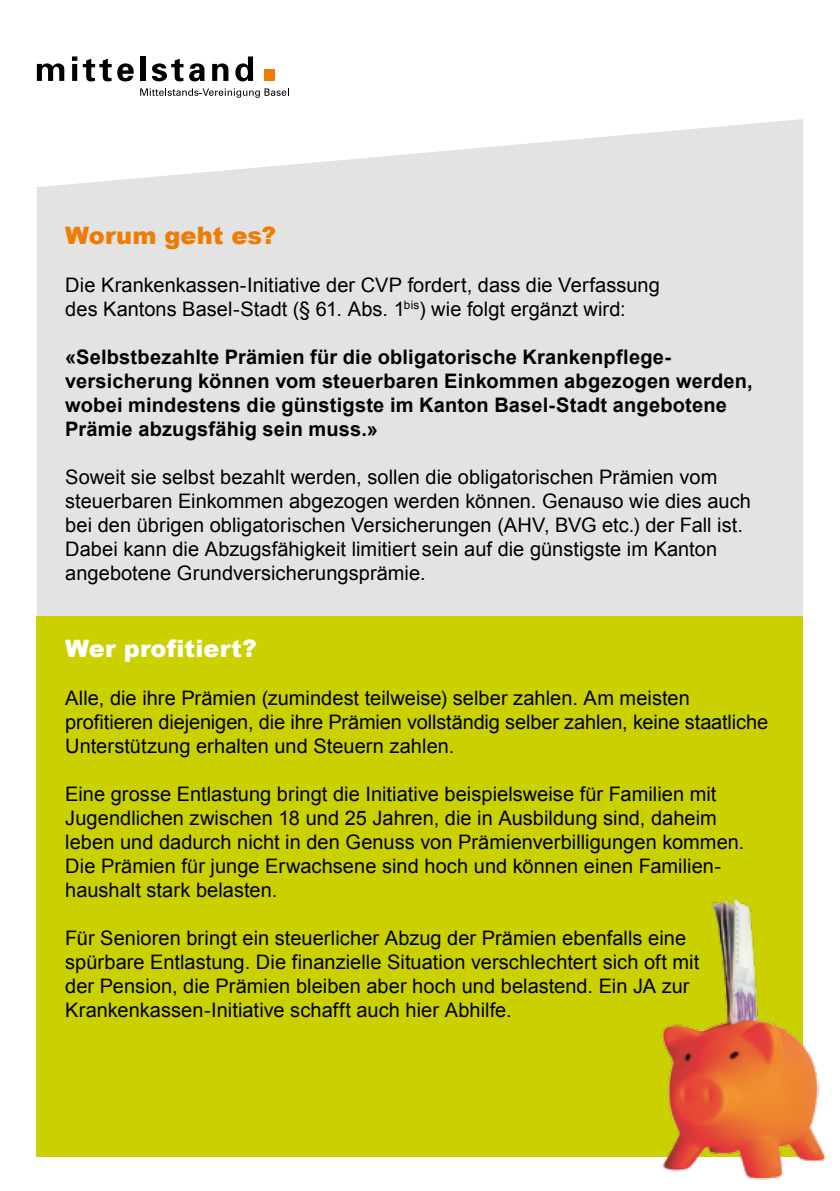
<style>
.page{position:relative;width:840px;height:1191px;background:#fff}
.page>*{position:absolute;margin:0;border:0;box-sizing:border-box;transform-origin:0 0}
.t1{font:900 24px "Arial";letter-spacing:.005em;color:#fff}
.t2{font:900 24px "Arial";letter-spacing:.005em;color:#ef7c00}
.t3{font:20px/24px "Arial";color:#000}
.t4{font:700 20px/24px "Arial";letter-spacing:.01em;color:#000}
</style>
<div class="page">
<svg style="left:37px;top:63px;width:27px;height:18px"></svg>
<div style="left:72px;top:64px;width:5px;height:17px;background:#000"></div>
<svg style="left:72px;top:56px;width:5px;height:5px"></svg>
<svg style="left:83px;top:59px;width:51px;height:22px"></svg>
<div style="left:140px;top:56px;width:5px;height:25px;background:#000"></div>
<svg style="left:152px;top:59px;width:31px;height:22px"></svg>
<svg style="left:189px;top:63px;width:15px;height:18px"></svg>
<svg style="left:212px;top:63px;width:16px;height:18px"></svg>
<svg style="left:235px;top:56px;width:18px;height:25px"></svg>
<div style="left:264px;top:70px;width:11px;height:11px;background:#ef7c00"></div>
<svg style="left:140px;top:88px;width:147px;height:10px"></svg>
<div style="left:37px;top:119px;width:765px;height:497px;background:#e3e3e3"></div>
<div style="left:37px;top:616px;width:765px;height:541px;background:#cbd000"></div>
<img style="left:662px;top:879px;width:164px;height:301px">
<p class="t2" style="left:65px;top:218px;width:212px">Worum geht es?</p>
<p class="t3" style="left:65px;top:273px;width:596px">Die Krankenkassen-Initiative der CVP fordert, dass die Verfassung des Kantons Basel-Stadt (§ 61. Abs. 1<sup>bis</sup>) wie folgt ergänzt wird:</p>
<p class="t4" style="left:65px;top:346px;width:688px">«Selbstbezahlte Prämien für die obligatorische Krankenpflege&shy;versicherung können vom steuerbaren Einkommen abgezogen werden, wobei mindestens die günstigste im Kanton Basel-Stadt angebotene Prämie abzugsfähig sein muss.»</p>
<p class="t3" style="left:65px;top:465px;width:687px">Soweit sie selbst bezahlt werden, sollen die obligatorischen Prämien vom steuerbaren Einkommen abgezogen werden können. Genauso wie dies auch bei den übrigen obligatorischen Versicherungen (AHV, BVG etc.) der Fall ist.<br>Dabei kann die Abzugsfähigkeit limitiert sein auf die günstigste im Kanton angebotene Grundversicherungsprämie.</p>
<p class="t1" style="left:65px;top:631px;width:193px">Wer profitiert?</p>
<p class="t3" style="left:65px;top:686px;width:704px">Alle, die ihre Prämien (zumindest teilweise) selber zahlen. Am meisten profitieren diejenigen, die ihre Prämien vollständig selber zahlen, keine staatliche<br>Unterstützung erhalten und Steuern zahlen.</p>
<p class="t3" style="left:65px;top:782px;width:680px">Eine grosse Entlastung bringt die Initiative beispielsweise für Familien mit Jugendlichen zwischen 18 und 25 Jahren, die in Ausbildung sind, daheim leben und dadurch nicht in den Genuss von Prämienverbilligungen kommen.<br>Die Prämien für junge Erwachsene sind hoch und können einen Familien&shy;haushalt stark belasten.</p>
<p class="t3" style="left:65px;top:926px;width:635px">Für Senioren bringt ein steuerlicher Abzug der Prämien ebenfalls eine spürbare Entlastung. Die finanzielle Situation verschlechtert sich oft mit der Pension, die Prämien bleiben aber hoch und belastend. Ein JA zur Krankenkassen-Initiative schafft auch hier Abhilfe.</p>
</div>
